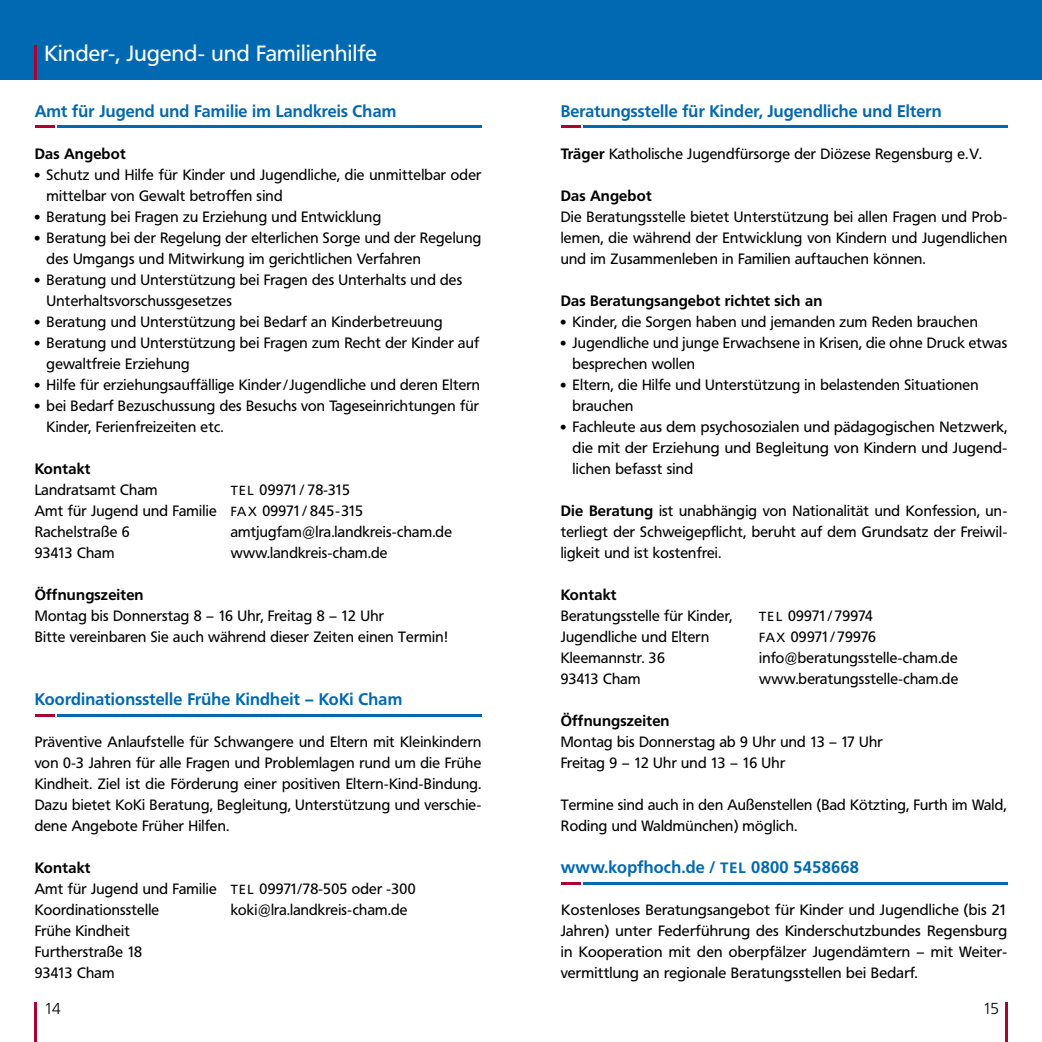
<style>
.page{position:relative;width:1042px;height:1042px;background:#fff}
.page>*{position:absolute;margin:0;border:0;box-sizing:border-box;transform-origin:0 0}
.t1{font:21.88px "Frutiger BQ";letter-spacing:.015em;color:#fff}
.t2{font:700 16.62px "Frutiger BQ";letter-spacing:.01em;color:#0069b2}
.t3{font:300 15.75px "Frutiger BQ";color:#000}
.t4{font:14.88px/21px "Frutiger BQ";letter-spacing:.015em;color:#000}
.t5{font:700 14.88px "Frutiger BQ";letter-spacing:.015em;color:#000}
.t6{font:14.88px "Frutiger BQ";letter-spacing:-.015em;color:#000}
.s1{font-family:"Frutiger LT Pro";font-size:14px}
.s2{font-weight:700}
.s3{font-size:13.12px}
.s4{font-size:14.88px}
.s5{font-family:"Frutiger LT Pro"}
</style>
<div class="page">
<hr style="left:57px;top:714px;width:424px;height:3px;background:#0069b2">
<hr style="left:35px;top:714px;width:20px;height:3px;background:#aa0333">
<hr style="left:583px;top:882px;width:424px;height:3px;background:#0069b2">
<hr style="left:561px;top:882px;width:19px;height:3px;background:#aa0333">
<hr style="left:583px;top:126px;width:424px;height:2px;background:#0069b2">
<svg style="left:561px;top:126px;width:19px;height:2px"></svg>
<hr style="left:57px;top:126px;width:424px;height:2px;background:#0069b2">
<hr style="left:35px;top:126px;width:20px;height:2px;background:#aa0333">
<div style="left:0;top:0;width:1042px;height:79px;background:#0069b2"></div>
<hr style="left:35px;top:1002px;width:2px;height:40px;background:#aa0333">
<hr style="left:1005px;top:1002px;width:2px;height:40px;background:#aa0333">
<hr style="left:35px;top:45px;width:2px;height:34px;background:#aa0333">
<h1 class="t1" style="left:45px;top:40px;width:333px">Kinder-, Jugend- und Familienhilfe</h1>
<p class="t2" style="left:35px;top:101px;width:363px">Amt für Jugend und Familie im Landkreis Cham</p>
<p class="t5" style="left:35px;top:145px;width:92px">Das Angebot</p>
<p class="t4" style="left:47px;top:165px;width:436px;text-indent:-13px"><span class="s1">•</span> Schutz und Hilfe für Kinder und Jugendliche, die unmittelbar oder mittelbar von Gewalt betroffen sind</p>
<p class="t4" style="left:34px;top:207px;width:349px"><span class="s1">•</span> Beratung bei Fragen zu Erziehung und Entwicklung</p>
<p class="t4" style="left:47px;top:228px;width:436px;text-indent:-13px"><span class="s1">•</span> Beratung bei der Regelung der elterlichen Sorge und der Regelung des Umgangs und Mitwirkung im gerichtlichen Verfahren</p>
<p class="t4" style="left:47px;top:270px;width:417px;text-indent:-13px"><span class="s1">•</span> Beratung und Unterstützung bei Fragen des Unterhalts und des<br>Unterhaltsvorschussgesetzes</p>
<p class="t4" style="left:34px;top:312px;width:410px"><span class="s1">•</span> Beratung und Unterstützung bei Bedarf an Kinderbetreuung</p>
<p class="t4" style="left:47px;top:333px;width:434px;text-indent:-13px"><span class="s1">•</span> Beratung und Unterstützung bei Fragen zum Recht der Kinder auf gewaltfreie Erziehung</p>
<p class="t4" style="left:34px;top:375px;width:448px"><span class="s1">•</span> Hilfe für erziehungsauffällige Kinder/Jugendliche und deren Eltern</p>
<p class="t4" style="left:47px;top:396px;width:434px;text-indent:-13px"><span class="s1">•</span> bei Bedarf Bezuschussung des Besuchs von Tageseinrichtungen für<br>Kinder, Ferienfreizeiten etc.</p>
<p class="t5" style="left:35px;top:460px;width:57px">Kontakt</p>
<p class="t4" style="left:35px;top:480px;width:124px">Landratsamt Cham</p>
<p class="t2" style="left:561px;top:101px;width:382px">Beratungsstelle für Kinder, Jugendliche und Eltern</p>
<p class="t4" style="left:561px;top:144px;width:423px"><span class="s2">Träger</span> Katholische Jugendfürsorge der Diözese Regensburg e.V.</p>
<p class="t5" style="left:561px;top:187px;width:92px">Das Angebot</p>
<p class="t4" style="left:561px;top:207px;width:448px;text-align:justify">Die Beratungsstelle bietet Unterstützung bei allen Fragen und Prob&shy;lemen, die während der Entwicklung von Kindern und Jugendlichen und im Zusammenleben in Familien auftauchen können.</p>
<p class="t5" style="left:561px;top:292px;width:263px">Das Beratungsangebot richtet sich an</p>
<p class="t4" style="left:560px;top:312px;width:420px"><span class="s1">•</span> Kinder, die Sorgen haben und jemanden zum Reden brauchen</p>
<p class="t4" style="left:572px;top:333px;width:436px;text-indent:-13px"><span class="s1">•</span> Jugendliche und junge Erwachsene in Krisen, die ohne Druck etwas besprechen wollen</p>
<p class="t4" style="left:572px;top:375px;width:407px;text-indent:-13px"><span class="s1">•</span> Eltern, die Hilfe und Unterstützung in belastenden Situationen brauchen</p>
<p class="t4" style="left:572px;top:417px;width:436px;text-align:justify;text-indent:-13px"><span class="s1">•</span> Fachleute aus dem psychosozialen und pädagogischen Netzwerk, die mit der Erziehung und Begleitung von Kindern und Jugend&shy;lichen befasst sind</p>
<p class="t4" style="left:561px;top:501px;width:448px;text-align:justify"><span class="s2">Die Beratung</span> ist unabhängig von Nationalität und Konfession, un&shy;terliegt der Schweigepflicht, beruht auf dem Grundsatz der Freiwil&shy;ligkeit und ist kostenfrei.</p>
<p class="t5" style="left:561px;top:586px;width:57px">Kontakt</p>
<p class="t4" style="left:561px;top:606px;width:173px">Beratungsstelle für Kinder,</p>
<p class="t6" style="left:759px;top:607px;width:115px"><span class="s3">TEL</span> 09971/79974</p>
<p class="t4" style="left:561px;top:627px;width:150px">Jugendliche und Eltern</p>
<p class="t6" style="left:759px;top:628px;width:118px"><span class="s3">FAX</span> 09971/79976</p>
<p class="t4" style="left:561px;top:648px;width:106px">Kleemannstr. 36</p>
<p class="t4" style="left:759px;top:648px;width:200px">info@beratungsstelle-cham.de</p>
<p class="t4" style="left:561px;top:669px;width:81px">93413 Cham</p>
<p class="t4" style="left:759px;top:669px;width:201px">www.beratungsstelle-cham.de</p>
<p class="t5" style="left:561px;top:712px;width:110px">Öffnungszeiten</p>
<p class="t4" style="left:561px;top:732px;width:324px">Montag bis Donnerstag ab 9 Uhr und 13 – 17 Uhr<br>Freitag 9 – 12 Uhr und 13 – 16 Uhr</p>
<p class="t4" style="left:561px;top:795px;width:447px">Termine sind auch in den Außenstellen (Bad Kötzting, Furth im Wald,<br>Roding und Waldmünchen) möglich.</p>
<p class="t2" style="left:561px;top:857px;width:300px">www.kopfhoch.de / <span class="s4">TEL</span> 0800 5458668</p>
<p class="t4" style="left:561px;top:900px;width:448px;text-align:justify"><span class="s5">K</span>ostenloses Beratungsangebot für Kinder und Jugendliche (bis 21<br>Jahren) unter Federführung des Kinderschutzbundes Regensburg in Kooperation mit den oberpfälzer Jugendämtern – mit Weiter&shy;vermittlung an regionale Beratungsstellen bei Bedarf.</p>
<p class="t4" style="left:35px;top:480px;width:330px;text-indent:196px"><span class="s3">TEL</span> 09971/ 78-315<br>Amt für Jugend und Familie <span class="s3">FAX</span> 09971/ 845-315<br>Rachelstraße 6</p>
<p class="t4" style="left:231px;top:522px;width:223px">amtjugfam@lra.landkreis-cham.de</p>
<p class="t4" style="left:35px;top:543px;width:81px">93413 Cham</p>
<p class="t4" style="left:231px;top:543px;width:158px">www.landkreis-cham.de</p>
<p class="t5" style="left:35px;top:586px;width:110px">Öffnungszeiten</p>
<p class="t4" style="left:35px;top:606px;width:414px">Montag bis Donnerstag 8 – 16 Uhr, Freitag 8 – 12 Uhr<br>Bitte vereinbaren Sie auch während dieser Zeiten einen Termin!</p>
<p class="t2" style="left:35px;top:689px;width:369px">Koordinationsstelle Frühe Kindheit – KoKi Cham</p>
<p class="t4" style="left:35px;top:732px;width:448px;text-align:justify">Präventive Anlaufstelle für Schwangere und Eltern mit Kleinkindern von 0-3 Jahren für alle Fragen und Problemlagen rund um die Frühe Kindheit. Ziel ist die Förderung einer positiven Eltern-Kind-Bindung.<br>Dazu bietet KoKi Beratung, Begleitung, Unterstützung und verschie&shy;dene Angebote Früher Hilfen.</p>
<p class="t4" style="left:35px;top:858px;width:382px"><span class="s2">Kontakt<br></span>Amt für Jugend und Familie <span class="s3">TEL</span> 09971/78-505 oder -300<br>Koordinationsstelle</p>
<p class="t4" style="left:231px;top:900px;width:178px">koki@lra.landkreis-cham.de</p>
<p class="t4" style="left:35px;top:921px;width:109px">Frühe Kindheit<br>Furtherstraße 18<br>93413 Cham</p>
<p class="t3" style="left:45px;top:999px;width:18px">14</p>
<p class="t3" style="left:983px;top:999px;width:18px">15</p>
</div>
